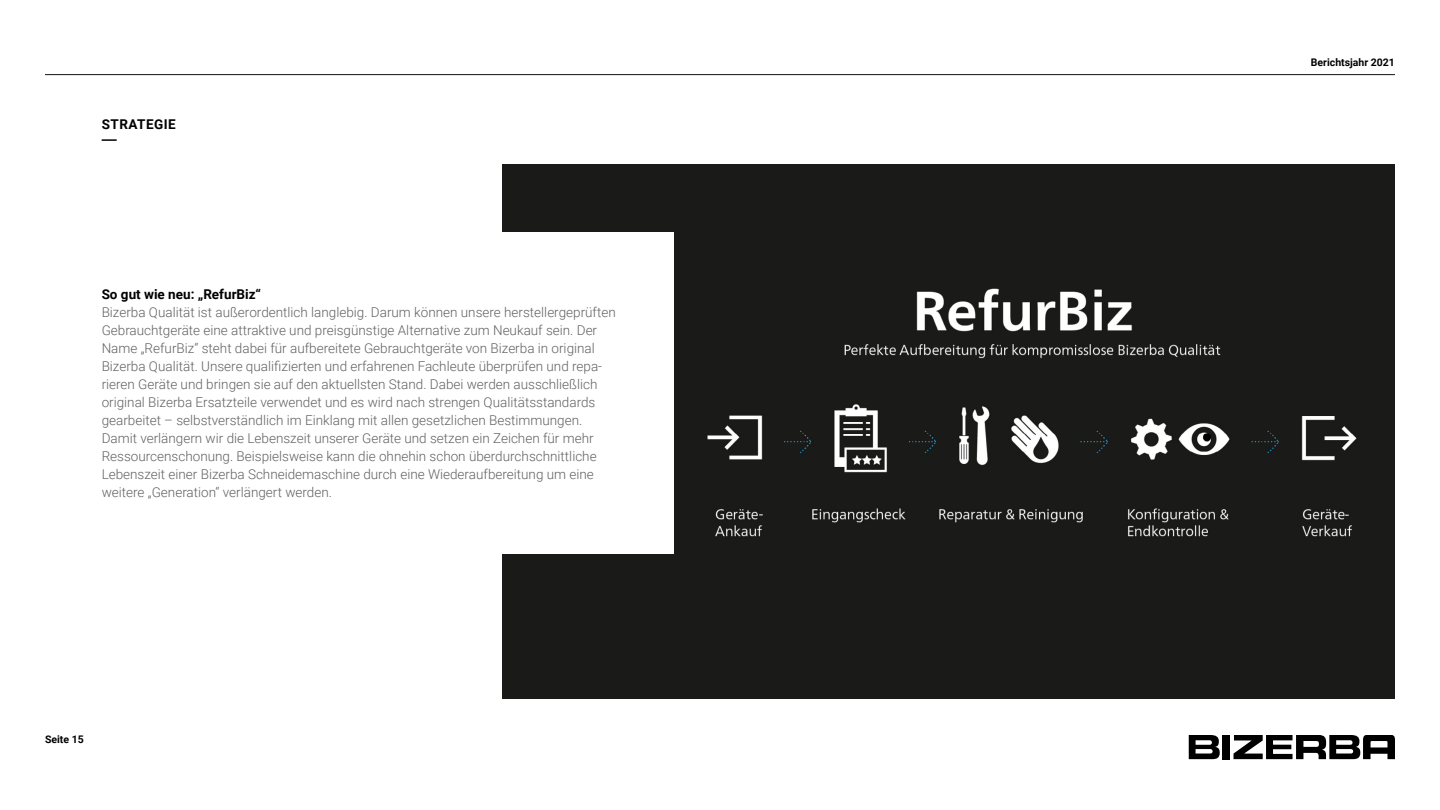
<style>
.page{position:relative;width:1440px;height:810px;background:#fff}
.page>*{position:absolute;margin:0;border:0;box-sizing:border-box;transform-origin:0 0}
.t1{font:300 13.5px/18px "Roboto";color:#616161}
.t2{font:700 13.5px "Roboto";color:#000}
.t3{font:700 13.5px "Roboto";letter-spacing:.035em;color:#000}
.t4{font:700 10.5px "Roboto";color:#000}
</style>
<div class="page">
<hr style="left:45px;top:74px;width:1350px;height:1px;background:#111">
<svg style="left:1234px;top:735px;width:161px;height:24px"></svg>
<div style="left:1222px;top:735px;width:8px;height:24px;background:#000"></div>
<svg style="left:1189px;top:735px;width:31px;height:24px"></svg>
<div style="left:502px;top:164px;width:893px;height:534px;background:#1a1a18"></div>
<img style="left:707px;top:288px;width:650px;height:249px">
<div style="left:0;top:232px;width:673px;height:322px;background:#fff"></div>
<svg style="left:102px;top:139px;width:15px;height:2px"></svg>
<p class="t3" style="left:102px;top:115px;width:75px">STRATEGIE</p>
<p class="t2" style="left:102px;top:285px;width:161px">So gut wie neu: „RefurBiz“</p>
<p class="t1" style="left:102px;top:303px;width:516px">Bizerba Qualität ist außerordentlich langlebig. Darum können unsere herstellergeprüften Gebrauchtgeräte eine attraktive und preisgünstige Alternative zum Neukauf sein. Der Name „RefurBiz“ steht dabei für aufbereitete Gebrauchtgeräte von Bizerba in original Bizerba Qualität. Unsere qualifizierten und erfahrenen Fachleute überprüfen und repa&shy;rieren Geräte und bringen sie auf den aktuellsten Stand. Dabei werden ausschließlich original Bizerba Ersatzteile verwendet und es wird nach strengen Qualitätsstandards gearbeitet – selbstverständlich im Einklang mit allen gesetzlichen Bestimmungen.<br>Damit verlängern wir die Lebenszeit unserer Geräte und setzen ein Zeichen für mehr Ressourcenschonung. Beispielsweise kann die ohnehin schon überdurchschnittliche Lebenszeit einer Bizerba Schneidemaschine durch eine Wiederaufbereitung um eine weitere „Generation“ verlängert werden.</p>
<p class="t4" style="left:45px;top:732px;width:40px">Seite 15</p>
<p class="t4" style="left:1311px;top:55px;width:86px">Berichtsjahr 2021</p>
</div>
